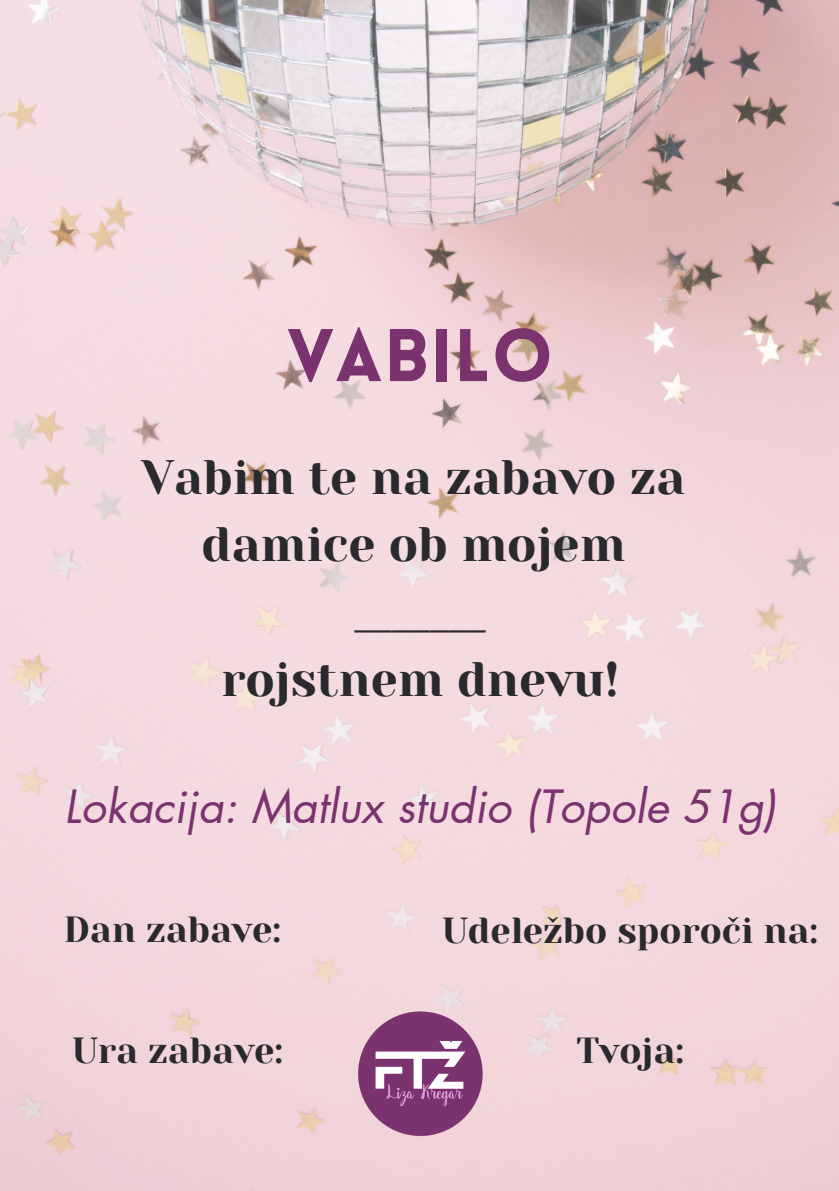
<style>
.page{position:relative;width:839px;height:1191px;background:#fff}
.page>*{position:absolute;margin:0;border:0;box-sizing:border-box;transform-origin:0 0}
.t1{font:900 72.8px "Lovelo";letter-spacing:.02em;color:#7a336e}
.t2{font:48.2px "Yeseva One";color:#292a2d}
.t3{font:italic 44.8px "Futura LT Pro";color:#7a336e}
.t4{font:36.2px "Yeseva One";color:#292a2d}
</style>
<div class="page">
<img style="left:0;top:0;width:838px;height:1191px">
<img style="left:356px;top:1009px;width:128px;height:128px">
<p class="t1" style="left:287px;top:326px;width:267px">VABILO</p>
<p class="t2" style="left:142px;top:450px;width:545px">Vabim te na zabavo za</p>
<p class="t2" style="left:201px;top:517px;width:425px">damice ob mojem</p>
<p class="t2" style="left:354px;top:584px;width:133px">_______</p>
<p class="t2" style="left:221px;top:652px;width:399px">rojstnem dnevu!</p>
<p class="t3" style="left:64px;top:786px;width:714px">Lokacija: Matlux studio (Topole 51g)</p>
<p class="t4" style="left:64px;top:909px;width:219px">Dan zabave:</p>
<p class="t4" style="left:72px;top:1029px;width:213px">Ura zabave:</p>
<p class="t4" style="left:442px;top:910px;width:377px">Udeležbo sporoči na:</p>
<p class="t4" style="left:576px;top:1030px;width:109px">Tvoja:</p>
</div>
